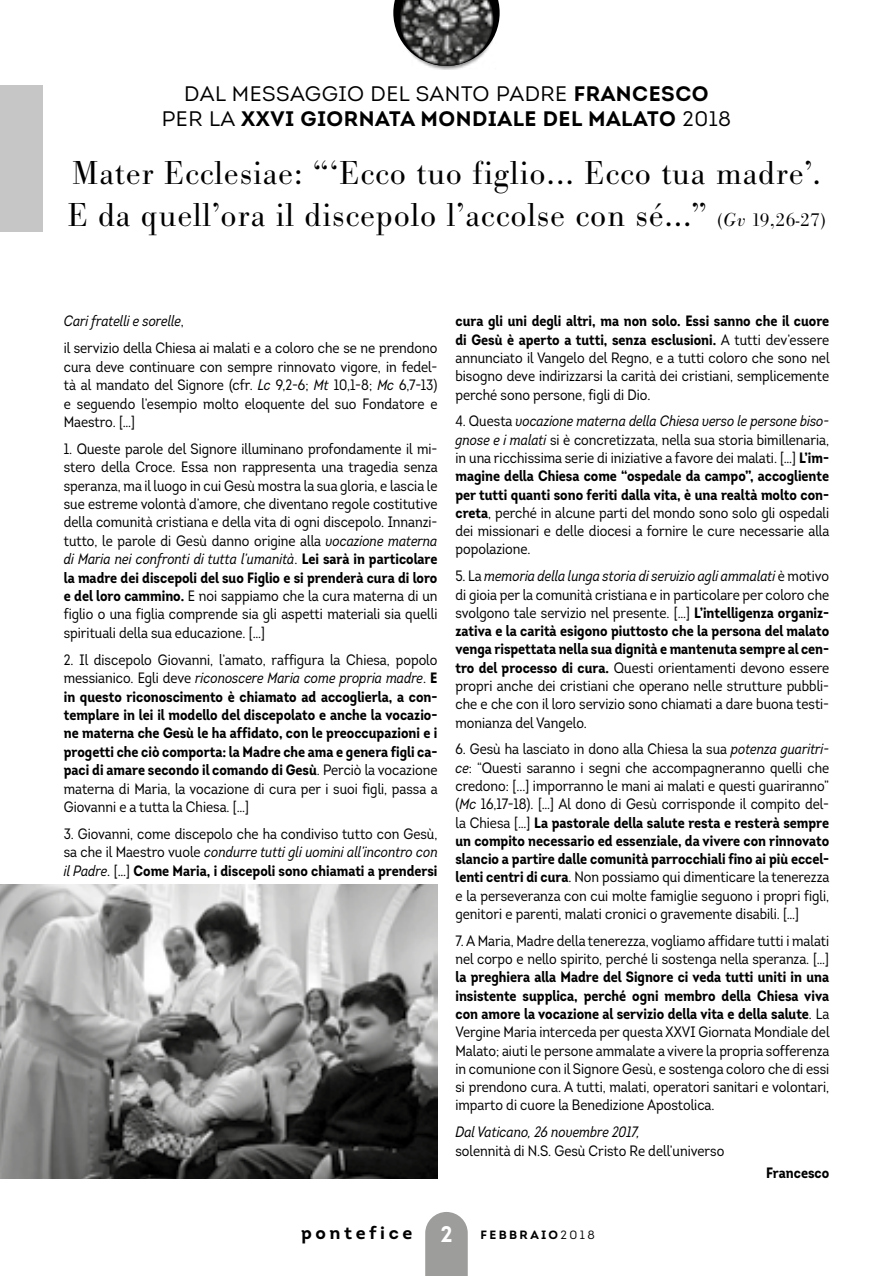
<style>
.page{position:relative;width:893px;height:1276px;background:#fff}
.page>*{position:absolute;margin:0;border:0;box-sizing:border-box;transform-origin:0 0}
.t1{font:300 34.5px/41.4px "Bodoni Antiqua T";letter-spacing:.025em;color:#000}
.t2{font:700 21px/25.2px "Intro";letter-spacing:.025em;color:#000;text-align:center}
.t3{font:700 18px "Intro";letter-spacing:.2em;color:#000}
.t4{font:15px/18.3px "Intro Cond";color:#000;text-align:justify}
.t5{font:700 15px/18.5px "Intro Cond";color:#000;text-align:justify}
.t6{font:italic 15px "Intro Cond";color:#000}
.t7{font:700 12px "Intro";letter-spacing:.2em;color:#000}
.s1{font-weight:400}
.s2{font-size:19.5px}
.s3{font-style:italic;font-size:19.5px}
.s4{font-style:italic}
.s5{font-weight:700}
.s6{font-weight:400;font-style:italic}
.s7{font-size:22.5px;color:#fff}
</style>
<div class="page">
<svg style="left:393px;top:0;width:107px;height:35px"></svg>
<svg style="left:425px;top:1212px;width:43px;height:64px;background:#a4a4a4"></svg>
<div style="left:398px;top:0;width:99px;height:70px;background:#000;opacity:.5"></div>
<img style="left:400px;top:0;width:93px;height:66px">
<img style="left:0;top:884px;width:437px;height:294px">
<div style="left:0;top:85px;width:43px;height:147px;background:#c6c6c6"></div>
<h2 class="t2" style="left:162px;top:81px;width:571px"><span class="s1">DAL MESSAGGIO DEL SANTO PADRE</span> FRANCESCO<br><span class="s1">PER LA</span> XXVI GIORNATA MONDIALE DEL MALATO <span class="s1">2018</span></h2>
<h1 class="t1" style="left:67px;top:153px;width:759px">Mater Ecclesiae: “‘Ecco tuo figlio... Ecco tua madre’.<br>E da quell’ora il discepolo l’accolse con sé...” <span class="s2">(</span><span class="s3">Gv</span> <span class="s2">19,26-27)</span></h1>
<p class="t4" style="left:64px;top:308px;width:375px;line-height:26.8px"><span class="s4">Cari fratelli e sorelle</span>,<br>il servizio della Chiesa ai malati e a coloro che se ne prendono</p>
<p class="t4" style="left:64px;top:357px;width:375px">cura deve continuare con sempre rinnovato vigore, in fedel&shy;tà al mandato del Signore (cfr. <span class="s4">Lc</span> 9,2-6; <span class="s4">Mt</span> 10,1-8; <span class="s4">Mc</span> 6,7-13) e seguendo l’esempio molto eloquente del suo Fondatore e Maestro. […]</p>
<p class="t4" style="left:64px;top:439px;width:375px">1. Queste parole del Signore illuminano profondamente il mi&shy;stero della Croce. Essa non rappresenta una tragedia senza speranza, ma il luogo in cui Gesù mostra la sua gloria, e lascia le sue estreme volontà d’amore, che diventano regole costitutive della comunità cristiana e della vita di ogni discepolo. Innanzi&shy;tutto, le parole di Gesù danno origine alla <span class="s4">vocazione materna di Maria nei confronti di tutta l’umanità</span>. <span class="s5">Lei sarà in particolare la madre dei discepoli del suo Figlio e si prenderà cura di loro e del loro cammino.</span> E noi sappiamo che la cura materna di un figlio o una figlia comprende sia gli aspetti materiali sia quelli spirituali della sua educazione. […]</p>
<p class="t5" style="left:64px;top:650px;width:375px"><span class="s1">2. Il discepolo Giovanni, l’amato, raffigura la Chiesa, popolo messianico. Egli deve</span> <span class="s6">riconoscere Maria come propria madre</span><span class="s1">.</span> E in questo riconoscimento è chiamato ad accoglierla, a con&shy;templare in lei il modello del discepolato e anche la vocazio&shy;ne materna che Gesù le ha affidato, con le preoccupazioni e i progetti che ciò comporta: la Madre che ama e genera figli ca&shy;paci di amare secondo il comando di Gesù<span class="s1">. Perciò la vocazione materna di Maria, la vocazione di cura per i suoi figli, passa a Giovanni e a tutta la Chiesa. […]</span></p>
<p class="t4" style="left:64px;top:824px;width:375px">3. Giovanni, come discepolo che ha condiviso tutto con Gesù, sa che il Maestro vuole <span class="s4">condurre tutti gli uomini all’incontro con il Padre</span>. […] <span class="s5">Come Maria, i discepoli sono chiamati a prendersi</span></p>
<p class="t4" style="left:455px;top:312px;width:376px"><span class="s5">cura gli uni degli altri, ma non solo. Essi sanno che il cuore di Gesù è aperto a tutti, senza esclusioni.</span> A tutti dev’essere annunciato il Vangelo del Regno, e a tutti coloro che sono nel bisogno deve indirizzarsi la carità dei cristiani, semplicemente perché sono persone, figli di Dio.</p>
<p class="t4" style="left:455px;top:412px;width:375px">4. Questa <span class="s4">vocazione materna della Chiesa verso le persone biso&shy;gnose e i malati</span> si è concretizzata, nella sua storia bimillenaria, in una ricchissima serie di iniziative a favore dei malati. […] <span class="s5">L’im&shy;magine della Chiesa come “ospedale da campo”, accogliente per tutti quanti sono feriti dalla vita, è una realtà molto con&shy;creta</span>, perché in alcune parti del mondo sono solo gli ospedali dei missionari e delle diocesi a fornire le cure necessarie alla popolazione.</p>
<p class="t4" style="left:455px;top:567px;width:375px">5. La <span class="s4">memoria della lunga storia di servizio agli ammalati</span> è motivo di gioia per la comunità cristiana e in particolare per coloro che svolgono tale servizio nel presente. […] <span class="s5">L’intelligenza organiz&shy;zativa e la carità esigono piuttosto che la persona del malato venga rispettata nella sua dignità e mantenuta sempre al cen&shy;tro del processo di cura.</span> Questi orientamenti devono essere propri anche dei cristiani che operano nelle strutture pubbli&shy;che e che con il loro servizio sono chiamati a dare buona testi&shy;monianza del Vangelo.</p>
<p class="t4" style="left:455px;top:740px;width:375px">6. Gesù ha lasciato in dono alla Chiesa la sua <span class="s4">potenza guaritri&shy;ce</span>: “Questi saranno i segni che accompagneranno quelli che credono: [...] imporranno le mani ai malati e questi guariranno” (<span class="s4">Mc</span> 16,17-18). […] Al dono di Gesù corrisponde il compito del&shy;la Chiesa […] <span class="s5">La pastorale della salute resta e resterà sempre un compito necessario ed essenziale, da vivere con rinnovato slancio a partire dalle comunità parrocchiali fino ai più eccel&shy;lenti centri di cura</span>. Non possiamo qui dimenticare la tenerezza e la perseveranza con cui molte famiglie seguono i propri figli, genitori e parenti, malati cronici o gravemente disabili. […]</p>
<p class="t4" style="left:455px;top:931px;width:375px">7. A Maria, Madre della tenerezza, vogliamo affidare tutti i malati nel corpo e nello spirito, perché li sostenga nella speranza. […]</p>
<p class="t4" style="left:455px;top:968px;width:376px"><span class="s5">la preghiera alla Madre del Signore ci veda tutti uniti in una insistente supplica, perché ogni membro della Chiesa viva con amore la vocazione al servizio della vita e della salute</span>. La Vergine Maria interceda per questa XXVI Giornata Mondiale del Malato; aiuti le persone ammalate a vivere la propria sofferenza in comunione con il Signore Gesù, e sostenga coloro che di essi si prendono cura. A tutti, malati, operatori sanitari e volontari, imparto di cuore la Benedizione Apostolica.</p>
<p class="t6" style="left:455px;top:1123px;width:186px">Dal Vaticano, 26 novembre 2017,</p>
<p class="t4" style="left:455px;top:1141px;width:270px">solennità di N.S. Gesù Cristo Re dell’universo</p>
<p class="t5" style="left:766px;top:1163px;width:65px">Francesco</p>
<p class="t3" style="left:301px;top:1221px;width:113px">pontefice</p>
<p class="t7" style="left:440px;top:1227px;width:156px"><span class="s7">2</span> FEBBRAIO<span class="s1">2018</span></p>
</div>
